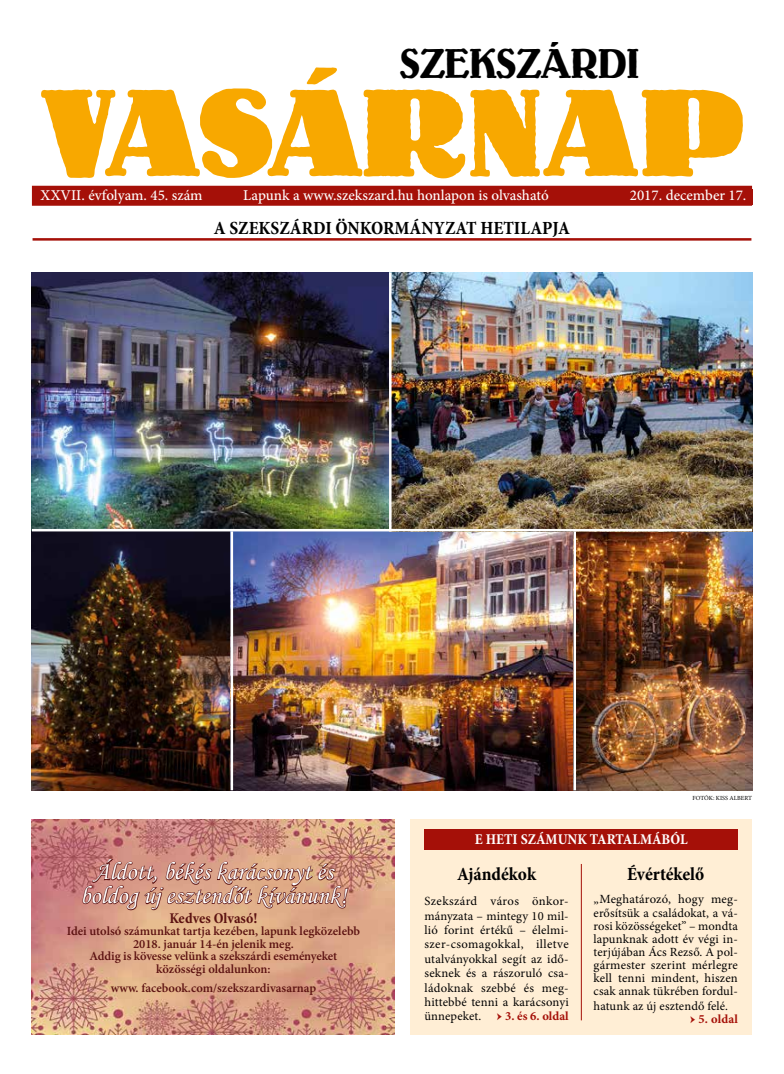
<style>
.page{position:relative;width:784px;height:1074px;background:#fff}
.page>*{position:absolute;margin:0;border:0;box-sizing:border-box;transform-origin:0 0}
.t1{font:700 122.5px "Lo Type";color:#f8a800}
.t2{font:41.25px "Lo Type";color:#000}
.t3{font:25px/23.8px "Monotype Corsiva";color:#fff;text-align:center}
.t4{font:700 condensed 18.75px "Minion Pro";color:#000}
.t5{font:500 15px "Minion Pro";color:#fff}
.t6{font:700 condensed 15px "Minion Pro";color:#fff}
.t7{font:700 condensed 15px "Minion Pro";color:#5c1211}
.t8{font:12.5px/14.4px "Minion Pro";letter-spacing:.01em;color:#000;text-align:justify}
.t9{font:600 12.5px/12.5px "Minion Pro";letter-spacing:-.005em;color:#5c1211;text-align:center}
.t10{font:700 12.5px "Minion Pro";letter-spacing:.005em;color:#a51008}
.t11{font:6.25px "Minion Pro";color:#000}
.s1{font-weight:400}
</style>
<div class="page">
<hr style="left:33px;top:238px;width:718px;height:3px;background:#a51008">
<div style="left:32px;top:186px;width:719px;height:20px;background:#a51008"></div>
<img style="left:32px;top:273px;width:719px;height:517px">
<div style="left:410px;top:819px;width:341px;height:215px;background:#ffeed5"></div>
<div style="left:424px;top:829px;width:313px;height:20px;background:#a51008"></div>
<hr style="left:580px;top:864px;width:1px;height:156px;background:#a51008">
<img style="left:32px;top:819px;width:362px;height:215px">
<svg style="left:82px;top:858px;width:267px;height:53px;background:#b87a67"></svg>
<hr style="left:32px;top:529px;width:719px;height:2px;background:#fff">
<hr style="left:389px;top:273px;width:2px;height:258px;background:#fff">
<hr style="left:573px;top:531px;width:2px;height:259px;background:#fff">
<hr style="left:230px;top:531px;width:3px;height:259px;background:#fff">
<h2 class="t2" style="left:399px;top:41px;width:240px">SZEKSZÁRDI</h2>
<h1 class="t1" style="left:41px;top:67px;width:702px">VASÁRNAP</h1>
<p class="t5" style="left:41px;top:185px;width:163px">XXVII. évfolyam. 45. szám</p>
<p class="t5" style="left:243px;top:185px;width:307px">Lapunk a www.szekszard.hu honlapon is olvasható</p>
<p class="t5" style="left:629px;top:185px;width:118px">2017. december 17.</p>
<h3 class="t4" style="left:214px;top:215px;width:357px">A SZEKSZÁRDI ÖNKORMÁNYZAT HETILAPJA</h3>
<p class="t11" style="left:692px;top:793px;width:61px">FOTÓK: KISS ALBERT</p>
<h3 class="t3" style="left:80px;top:860px;width:268px">Áldott, békés karácsonyt és boldog új esztendőt kívánunk!</h3>
<p class="t7" style="left:169px;top:907px;width:90px">Kedves Olvasó!</p>
<p class="t9" style="left:67px;top:925px;width:295px">Idei utolsó számunkat tartja kezében, lapunk legközelebb 2018. január 14-én jelenik meg.<br>Addig is kövesse velünk a szekszárdi eseményeket közösségi oldalunkon:</p>
<p class="t9" style="left:111px;top:982px;width:207px">www. facebook.com/szekszardivasarnap</p>
<p class="t6" style="left:474px;top:829px;width:214px">E HETI SZÁMUNK TARTALMÁBÓL</p>
<h3 class="t4" style="left:457px;top:860px;width:80px">Ajándékok</h3>
<p class="t8" style="left:424px;top:894px;width:146px">Szekszárd város önkor&shy;mányzata – mintegy 10 mil&shy;lió forint értékű – élelmi&shy;szer-csomagokkal, illetve utalványokkal segít az idő&shy;seknek és a rászoruló csa&shy;ládoknak szebbé és meg&shy;hittebbé tenni a karácsonyi ünnepeket.</p>
<h3 class="t4" style="left:626px;top:860px;width:79px">Évértékelő</h3>
<p class="t8" style="left:593px;top:893px;width:146px;line-height:13.1px">„Meghatározó, hogy meg&shy;erősítsük a családokat, a vá&shy;rosi közösségeket” – mondta lapunknak adott év végi in&shy;terjújában Ács Rezső. A pol&shy;gármester szerint mérlegre kell tenni mindent, hiszen csak annak tükrében fordul-</p>
<p class="t8" style="left:593px;top:998px;width:136px">hatunk az új esztendő felé.</p>
<p class="t10" style="left:689px;top:1010px;width:49px"><span class="s1">→</span> 5. oldal</p>
<p class="t10" style="left:496px;top:1007px;width:73px"><span class="s1">→</span> 3. és 6. oldal</p>
</div>
